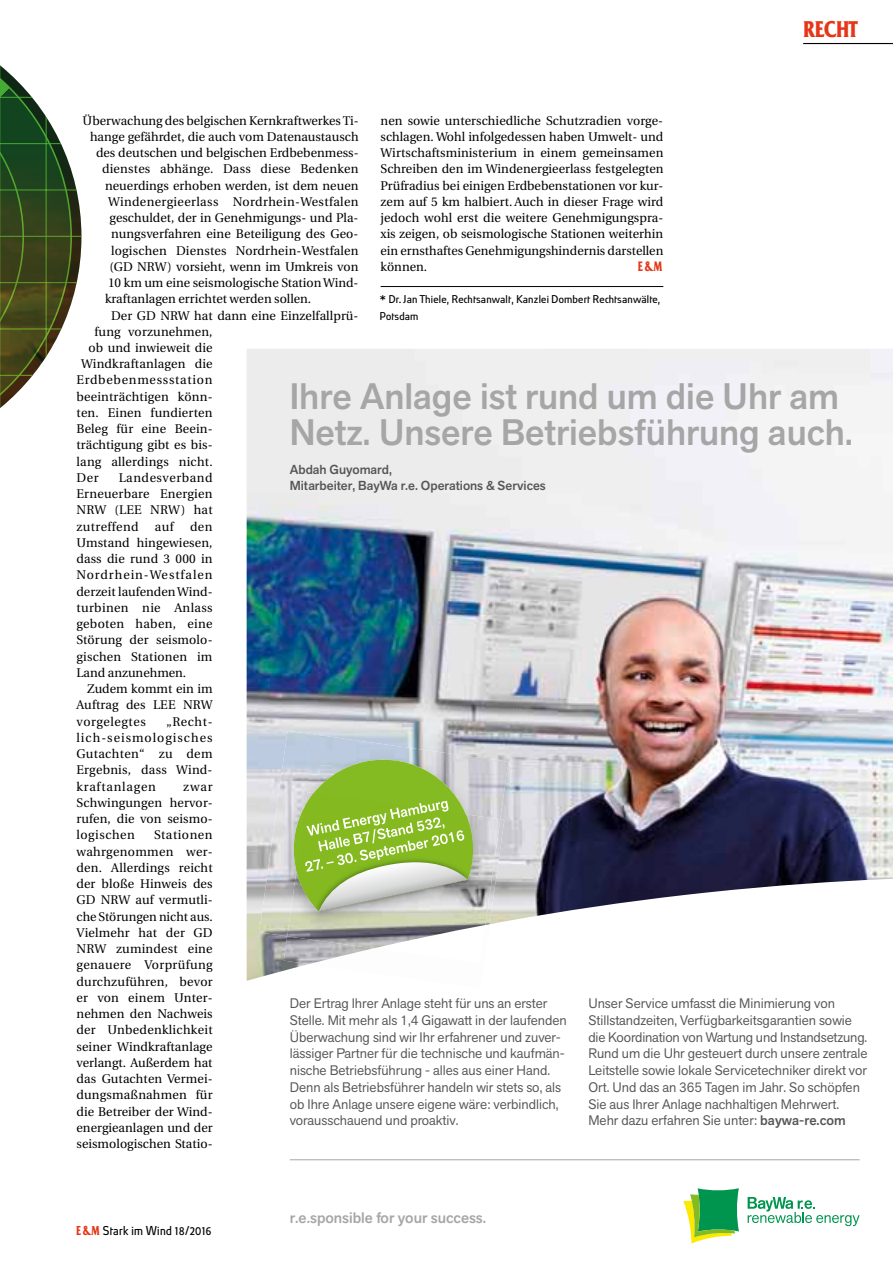
<style>
.page{position:relative;width:893px;height:1263px;background:#fff}
.page>*{position:absolute;margin:0;border:0;box-sizing:border-box;transform-origin:0 0}
.t1{font:500 36.45px/36.5px "Akzid Grtsk Next";color:#a6a6a7}
.t2{font:700 24px "Friz Quadrata Std";letter-spacing:-.025em;color:#e53617;scale:.8 1}
.t3{font:500 15.15px "Akzid Grtsk Next";color:#a6a6a7}
.t4{font:13.65px/16.8px "Akzid Grtsk Next";color:#565655}
.t5{font:500 12.9px/15.6px "Akzid Grtsk Next";color:#565655}
.t6{font:12.6px/16.2px "Utopia";letter-spacing:.005em;color:#000;text-align:justify}
.t7{font:12.6px "Utopia";letter-spacing:.03em;color:#000}
.t8{font:12.6px "Utopia";letter-spacing:.06em;color:#000}
.t9{font:12px "Absolut Pro EM";color:#000}
.t10{font:10.5px/16.2px "Absolut Pro EM";letter-spacing:-.01em;color:#000;scale:1.05 1}
.s1{font-weight:500}
</style>
<div class="page">
<hr style="left:803px;top:43px;width:90px;height:1px;background:#000">
<hr style="left:381px;top:286px;width:282px;height:1px;background:#000">
<img style="left:247px;top:349px;width:646px;height:632px">
<svg style="left:748px;top:1197px;width:112px;height:29px"></svg>
<svg style="left:698px;top:1188px;width:41px;height:43px"></svg>
<svg style="left:683px;top:1194px;width:52px;height:49px"></svg>
<hr style="left:290px;top:1159px;width:570px;height:1px;background:#a6a6a7">
<img style="left:259px;top:731px;width:50px;height:205px">
<img style="left:309px;top:734px;width:50px;height:17px">
<img style="left:409px;top:748px;width:99px;height:71px">
<img style="left:359px;top:741px;width:50px;height:10px">
<img style="left:309px;top:964px;width:181px;height:17px">
<img style="left:284px;top:819px;width:220px;height:145px">
<img style="left:373px;top:948px;width:112px;height:15px">
<img style="left:287px;top:814px;width:213px;height:134px">
<svg style="left:285px;top:751px;width:190px;height:160px;background:#a9c579"></svg>
<img style="left:0;top:70px;width:81px;height:338px">
<h2 class="t2" style="left:804px;top:16px;width:70px">Recht</h2>
<p class="t6" style="left:83px;top:112px;width:278px">Überwachung des belgischen Kernkraftwerkes Ti-</p>
<p class="t6" style="left:90px;top:129px;width:270px">hange gefährdet, die auch vom Datenaustausch</p>
<p class="t6" style="left:96px;top:145px;width:264px">des deutschen und belgischen Erdbebenmess-</p>
<p class="t6" style="left:102px;top:161px;width:258px">dienstes abhänge. Dass diese Bedenken</p>
<p class="t6" style="left:105px;top:177px;width:255px">neuerdings erhoben werden, ist dem neuen</p>
<p class="t7" style="left:108px;top:195px;width:252px">Windenergieerlass Nordrhein-Westfalen</p>
<p class="t6" style="left:110px;top:210px;width:250px">geschuldet, der in Genehmigungs- und Pla-</p>
<p class="t6" style="left:111px;top:226px;width:249px">nungsverfahren eine Beteiligung des Geo-</p>
<p class="t6" style="left:111px;top:242px;width:249px">logischen Dienstes Nordrhein-Westfalen</p>
<p class="t6" style="left:110px;top:259px;width:250px">(GD NRW) vorsieht, wenn im Umkreis von</p>
<p class="t6" style="left:108px;top:275px;width:252px">10 km um eine seismologische Station Wind-</p>
<p class="t6" style="left:105px;top:291px;width:208px">kraftanlagen errichtet werden sollen.</p>
<p class="t6" style="left:111px;top:307px;width:249px">Der GD NRW hat dann eine Einzelfallprü-</p>
<p class="t6" style="left:95px;top:324px;width:120px">fung vorzunehmen,</p>
<p class="t6" style="left:89px;top:340px;width:126px">ob und inwieweit die</p>
<p class="t6" style="left:81px;top:356px;width:133px">Windkraftanlagen die</p>
<p class="t8" style="left:77px;top:373px;width:137px">Erdbebenmessstation</p>
<p class="t6" style="left:77px;top:389px;width:138px">beeinträchtigen könn-</p>
<p class="t6" style="left:77px;top:405px;width:138px">ten. Einen fundierten</p>
<p class="t6" style="left:77px;top:421px;width:138px">Beleg für eine Beein-</p>
<p class="t6" style="left:77px;top:437px;width:138px">trächtigung gibt es bis-</p>
<p class="t6" style="left:77px;top:454px;width:138px">lang allerdings nicht.</p>
<p class="t6" style="left:77px;top:470px;width:24px">Der</p>
<p class="t6" style="left:381px;top:112px;width:284px">nen sowie unterschiedliche Schutzradien vorge&shy;schlagen. Wohl infolgedessen haben Umwelt- und Wirtschaftsministerium in einem gemeinsamen Schreiben den im Windenergieerlass festgelegten Prüfradius bei einigen Erdbebenstationen vor kur&shy;zem auf 5 km halbiert. Auch in dieser Frage wird jedoch wohl erst die weitere Genehmigungspra&shy;xis zeigen, ob seismologische Stationen weiterhin ein ernsthaftes Genehmigungshindernis darstellen können.</p>
<p class="t10" style="left:381px;top:292px;width:269px">* Dr. Jan Thiele, Rechtsanwalt, Kanzlei Dombert Rechtsanwälte,<br>Potsdam</p>
<h1 class="t1" style="left:290px;top:378px;width:565px">Ihre Anlage ist rund um die Uhr am<br>Netz. Unsere Betriebsführung auch.</h1>
<p class="t5" style="left:290px;top:462px;width:257px">Abdah Guyomard,<br>Mitarbeiter, BayWa r.e. Operations &amp; Services</p>
<p class="t6" style="left:77px;top:470px;width:138px;text-indent:42px">Landesverband Erneuerbare Energien NRW (LEE NRW) hat zutreffend</p>
<p class="t6" style="left:77px;top:518px;width:138px;text-indent:114px">den Umstand hingewiesen, dass die rund 3 000 in Nordrhein-Westfalen derzeit laufenden Wind&shy;turbinen nie Anlass geboten haben, eine Störung der seismolo&shy;gischen Stationen im Land anzunehmen.</p>
<p class="t6" style="left:77px;top:681px;width:138px;text-indent:11px">Zudem kommt ein im Auftrag des LEE NRW vorgelegtes</p>
<p class="t6" style="left:155px;top:518px;width:20px">auf</p>
<p class="t6" style="left:77px;top:713px;width:138px;text-indent:90px">„Recht&shy;lich-seismologisches Gutachten“ zu dem Ergebnis, dass Wind&shy;kraftanlagen</p>
<p class="t6" style="left:77px;top:778px;width:138px;text-indent:107px">zwar Schwingungen hervor&shy;rufen, die von seismo&shy;logischen</p>
<p class="t6" style="left:77px;top:827px;width:138px;text-indent:78px">Stationen wahrgenommen wer&shy;den. Allerdings reicht der bloße Hinweis des GD NRW auf vermutli&shy;che Störungen nicht aus.<br>Vielmehr hat der GD NRW zumindest eine genauere Vorprüfung durchzuführen, bevor er von einem Unter&shy;nehmen den Nachweis der Unbedenklichkeit seiner Windkraftanlage verlangt. Außerdem hat das Gutachten Vermei&shy;dungsmaßnahmen für die Betreiber der Wind&shy;energieanlagen und der seismologischen Statio-</p>
<p class="t4" style="left:290px;top:995px;width:278px">Der Ertrag Ihrer Anlage steht für uns an erster Stelle. Mit mehr als 1,4 Gigawatt in der laufenden Überwachung sind wir Ihr erfahrener und zuver&shy;lässiger Partner für die technische und kaufmän&shy;nische Betriebsführung - alles aus einer Hand.<br>Denn als Betriebsführer handeln wir stets so, als ob Ihre Anlage unsere eigene wäre: verbindlich, vorausschauend und proaktiv.</p>
<p class="t4" style="left:588px;top:995px;width:281px">Unser Service umfasst die Minimierung von Stillstand zeiten, Verfügbarkeitsgarantien sowie die Koordination von Wartung und Instandsetzung.<br>Rund um die Uhr gesteuert durch unsere zentrale Leitstelle sowie lokale Servicetechniker direkt vor Ort. Und das an 365 Tagen im Jahr. So schöpfen Sie aus Ihrer Anlage nachhaltigen Mehrwert.<br>Mehr dazu erfahren Sie unter: <span class="s1">baywa-re.com</span></p>
<p class="t9" style="left:103px;top:1223px;width:110px">Stark im Wind 18/2016</p>
<p class="t3" style="left:290px;top:1208px;width:198px">r.e.sponsible for your success.</p>
</div>
